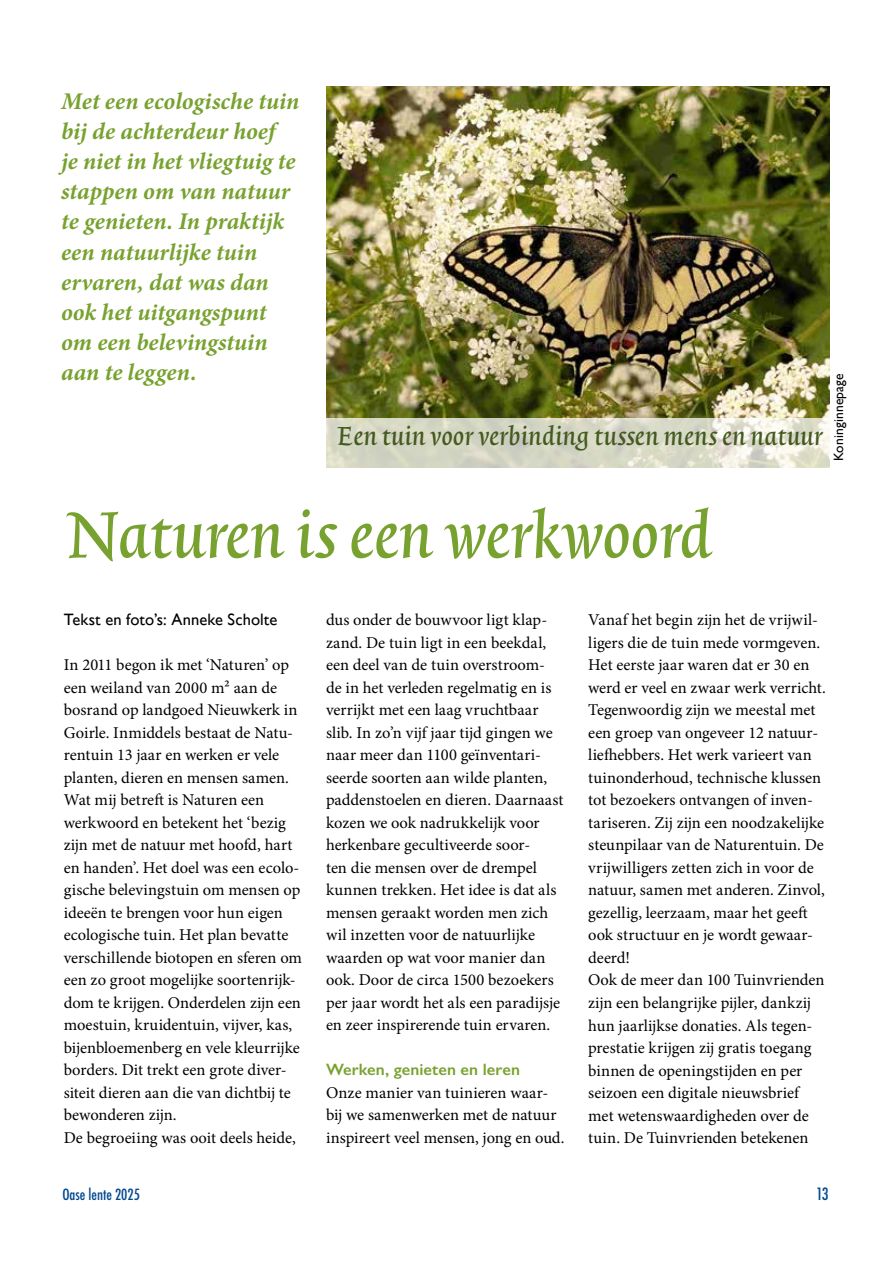
<style>
.page{position:relative;width:893px;height:1263px;background:#fff}
.page>*{position:absolute;margin:0;border:0;box-sizing:border-box;transform-origin:0 0}
.t1{font:italic 500 82.5px "Trinite No 1";letter-spacing:-.005em;color:#78a22f}
.t2{font:italic 500 33px "Trinite No 1";letter-spacing:.005em;color:#455a21}
.t3{font:italic 700 24px/30px "Minion Pro";color:#78a22f}
.t4{font:16.5px/22.5px "Minion Pro";color:#000}
.t5{font:16.5px "Gill Sans";letter-spacing:.005em;color:#000}
.t6{font:600 16.5px "Gill Sans";letter-spacing:.01em;color:#78a22f}
.t7{font:500 condensed 16.5px "Futura";color:#004990}
.t8{font:500 condensed 15px "Futura";color:#004990}
.t9{font:13.5px "Gill Sans";letter-spacing:.01em;color:#000}
</style>
<div class="page">
<img style="left:326px;top:86px;width:503px;height:332px">
<svg style="left:326px;top:418px;width:503px;height:50px;background:#dadbc9"></svg>
<h3 class="t3" style="left:61px;top:86px;width:240px">Met een ecologische tuin bij de achterdeur hoef<br>je niet in het vliegtuig te stappen om van natuur te genieten. In praktijk een natuurlijke tuin ervaren, dat was dan ook het uitgangspunt om een belevingstuin aan te leggen.</h3>
<h2 class="t2" style="left:338px;top:421px;width:486px">Een tuin voor verbinding tussen mens en natuur</h2>
<p class="t9" style="left:831px;top:461px;width:90px;rotate:-90deg">Koninginnepage</p>
<h1 class="t1" style="left:68px;top:497px;width:645px">Naturen is een werkwoord</h1>
<p class="t5" style="left:64px;top:610px;width:215px">Tekst en foto’s: Anneke Scholte</p>
<p class="t4" style="left:64px;top:654px;width:240px">In 2011 begon ik met ‘Naturen’ op een weiland van 2000 m² aan de bosrand op landgoed Nieuwkerk in Goirle. Inmiddels bestaat de Natu&shy;rentuin 13 jaar en werken er vele planten, dieren en mensen samen.<br>Wat mij betreft is Naturen een werkwoord en betekent het ‘bezig zijn met de natuur met hoofd, hart en handen’. Het doel was een ecolo&shy;gische belevingstuin om mensen op ideeën te brengen voor hun eigen ecologische tuin. Het plan bevatte verschillende biotopen en sferen om een zo groot mogelijke soortenrijk&shy;dom te krijgen. Onderdelen zijn een moestuin, kruidentuin, vijver, kas, bijenbloemenberg en vele kleurrijke borders. Dit trekt een grote diver&shy;siteit dieren aan die van dichtbij te bewonderen zijn.<br>De begroeiing was ooit deels heide,</p>
<p class="t4" style="left:326px;top:609px;width:239px">dus onder de bouwvoor ligt klap&shy;zand. De tuin ligt in een beekdal, een deel van de tuin overstroom&shy;de in het verleden regelmatig en is verrijkt met een laag vruchtbaar slib. In zo’n vijf jaar tijd gingen we naar meer dan 1100 geïnventari&shy;seerde soorten aan wilde planten, paddenstoelen en dieren. Daarnaast kozen we ook nadrukkelijk voor herkenbare gecultiveerde soor-<br>ten die mensen over de drempel kunnen trekken. Het idee is dat als mensen geraakt worden men zich wil inzetten voor de natuurlijke waarden op wat voor manier dan ook. Door de circa 1500 bezoekers per jaar wordt het als een paradijsje en zeer inspirerende tuin ervaren.</p>
<p class="t6" style="left:326px;top:1060px;width:196px">Werken, genieten en leren</p>
<p class="t4" style="left:326px;top:1081px;width:240px">Onze manier van tuinieren waar&shy;bij we samenwerken met de natuur inspireert veel mensen, jong en oud.</p>
<p class="t4" style="left:588px;top:609px;width:239px">Vanaf het begin zijn het de vrijwil&shy;ligers die de tuin mede vormgeven.<br>Het eerste jaar waren dat er 30 en werd er veel en zwaar werk verricht.<br>Tegenwoordig zijn we meestal met een groep van ongeveer 12 natuur&shy;liefhebbers. Het werk varieert van tuinonderhoud, technische klussen tot bezoekers ontvangen of inven&shy;tariseren. Zij zijn een noodzakelijke steunpilaar van de Naturentuin. De vrijwilligers zetten zich in voor de natuur, samen met anderen. Zinvol, gezellig, leerzaam, maar het geeft ook structuur en je wordt gewaar&shy;deerd!<br>Ook de meer dan 100 Tuinvrienden zijn een belangrijke pijler, dankzij hun jaarlijkse donaties. Als tegen&shy;prestatie krijgen zij gratis toegang binnen de openingstijden en per seizoen een digitale nieuwsbrief met wetenswaardigheden over de tuin. De Tuinvrienden betekenen</p>
<p class="t8" style="left:62px;top:1185px;width:79px">Oase lente 2025</p>
<p class="t7" style="left:816px;top:1184px;width:14px">13</p>
</div>
